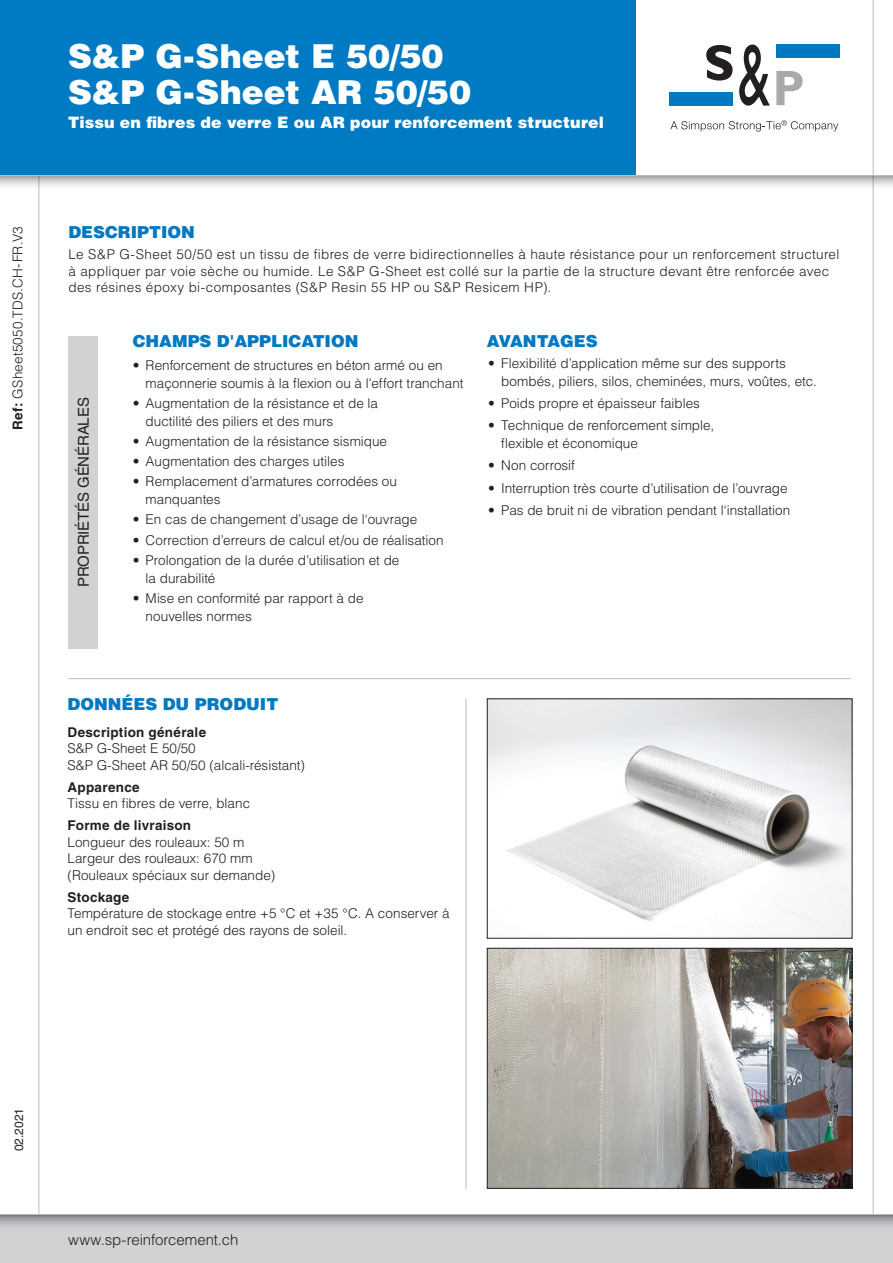
<style>
.page{position:relative;width:893px;height:1263px;background:#fff}
.page>*{position:absolute;margin:0;border:0;box-sizing:border-box;transform-origin:0 0}
.t1{font:900 33px/35.1px "Helvetica LT Std";letter-spacing:.005em;color:#fff}
.t2{font:900 16.5px "Helvetica LT Std";color:#0079c2}
.t3{font:900 15.75px "Helvetica LT Std";letter-spacing:.01em;color:#fff}
.t4{font:300 15px "Helvetica LT Std";letter-spacing:-.005em;color:#231f20}
.t5{font:15px "Helvetica LT Std";letter-spacing:-.01em;color:#231f20}
.t6{font:300 13.5px/18px "Helvetica LT Std";color:#231f20}
.t7{font:300 13.5px/16.5px "Helvetica LT Std";letter-spacing:.025em;color:#231f20}
.t8{font:700 13.5px "Helvetica LT Std";letter-spacing:.02em;color:#231f20}
.t9{font:300 13.5px "Helvetica LT Std";letter-spacing:.02em;color:#231f20}
.t10{font:12px "Helvetica LT Std";color:#231f20}
.s1{font-weight:700}
</style>
<div class="page">
<hr style="left:39px;top:0;width:1px;height:1263px;background:#bcbdc0">
<hr style="left:873px;top:0;width:1px;height:1239px;background:#bcbdc0">
<div style="left:0;top:0;width:636px;height:175px;background:#007ac2"></div>
<svg style="left:0;top:176px;width:893px;height:14px"></svg>
<hr style="left:0;top:175px;width:893px;height:1px;background:#bcbdc0">
<div style="left:0;top:1214px;width:893px;height:49px;background:#d1d2d4"></div>
<svg style="left:0;top:1215px;width:893px;height:11px"></svg>
<hr style="left:0;top:1214px;width:893px;height:1px;background:#bcbdc0">
<div style="left:669px;top:92px;width:64px;height:13px;background:#0079c2"></div>
<div style="left:776px;top:44px;width:63px;height:14px;background:#0079c2"></div>
<svg style="left:706px;top:45px;width:27px;height:36px"></svg>
<svg style="left:739px;top:44px;width:31px;height:62px"></svg>
<svg style="left:776px;top:71px;width:27px;height:34px"></svg>
<svg style="left:670px;top:120px;width:168px;height:12px"></svg>
<div style="left:68px;top:336px;width:30px;height:312px;background:#d1d2d4"></div>
<img style="left:489px;top:700px;width:361px;height:236px">
<div style="left:487px;top:698px;width:365px;height:240px;border:1px solid #231f20"></div>
<img style="left:489px;top:950px;width:361px;height:237px">
<div style="left:487px;top:948px;width:365px;height:241px;border:1px solid #231f20"></div>
<hr style="left:68px;top:678px;width:783px;height:1px;background:#bcbdc0">
<hr style="left:466px;top:698px;width:1px;height:491px;background:#bcbdc0">
<p class="t9" style="left:9px;top:430px;width:205px;rotate:-90deg"><span class="s1">Ref:</span> GSheet5050.TDS.CH-FR.V3</p>
<h1 class="t1" style="left:68px;top:38px;width:405px">S&amp;P G-Sheet E 50/50<br>S&amp;P G-Sheet AR 50/50</h1>
<p class="t3" style="left:68px;top:112px;width:538px">Tissu en fibres de verre E ou AR pour renforcement structurel</p>
<p class="t2" style="left:68px;top:222px;width:128px">DESCRIPTION</p>
<p class="t7" style="left:68px;top:246px;width:772px">Le S&amp;P G-Sheet 50/50 est un tissu de fibres de verre bidirectionnelles à haute résistance pour un renforcement structurel à appliquer par voie sèche ou humide. Le S&amp;P G-Sheet est collé sur la partie de la structure devant être renforcée avec des résines époxy bi-composantes (S&amp;P Resin 55 HP ou S&amp;P Resicem HP).</p>
<p class="t5" style="left:75px;top:587px;width:191px;rotate:-90deg">PROPRIÉTÉS GÉNÉRALES</p>
<p class="t2" style="left:133px;top:331px;width:227px">CHAMPS D'APPLICATION</p>
<p class="t6" style="left:146px;top:356px;width:319px;text-indent:-13px">• Renforcement de structures en béton armé ou en maçonnerie soumis à la flexion ou à l'effort tranchant</p>
<p class="t6" style="left:146px;top:394px;width:234px;text-indent:-13px">• Augmentation de la résistance et de la ductilité des piliers et des murs</p>
<p class="t6" style="left:133px;top:432px;width:256px">• Augmentation de la résistance sismique</p>
<p class="t6" style="left:133px;top:452px;width:213px">• Augmentation des charges utiles</p>
<p class="t6" style="left:146px;top:472px;width:253px;text-indent:-13px">• Remplacement d’armatures corrodées ou manquantes</p>
<p class="t6" style="left:133px;top:510px;width:286px">• En cas de changement d’usage de l‘ouvrage</p>
<p class="t6" style="left:133px;top:531px;width:313px">• Correction d’erreurs de calcul et/ou de réalisation</p>
<p class="t6" style="left:146px;top:551px;width:255px;text-indent:-13px">• Prolongation de la durée d’utilisation et de la durabilité</p>
<p class="t6" style="left:146px;top:589px;width:219px;text-indent:-13px">• Mise en conformité par rapport à de nouvelles normes</p>
<p class="t2" style="left:487px;top:331px;width:112px">AVANTAGES</p>
<p class="t6" style="left:501px;top:354px;width:317px;text-indent:-13px">• Flexibilité d’application même sur des supports bombés, piliers, silos, cheminées, murs, voûtes, etc.</p>
<p class="t6" style="left:488px;top:394px;width:213px">• Poids propre et épaisseur faibles</p>
<p class="t6" style="left:501px;top:416px;width:215px;text-indent:-13px">• Technique de renforcement simple, flexible et économique</p>
<p class="t6" style="left:488px;top:456px;width:88px">• Non corrosif</p>
<p class="t6" style="left:488px;top:479px;width:301px">• Interruption très courte d’utilisation de l’ouvrage</p>
<p class="t6" style="left:488px;top:501px;width:304px">• Pas de bruit ni de vibration pendant l‘installation</p>
<p class="t2" style="left:68px;top:694px;width:212px">DONNÉES DU PRODUIT</p>
<p class="t8" style="left:68px;top:724px;width:140px">Description générale</p>
<p class="t6" style="left:68px;top:740px;width:239px;line-height:16.5px">S&amp;P G-Sheet E 50/50<br>S&amp;P G-Sheet AR 50/50 (alcali-résistant)</p>
<p class="t8" style="left:68px;top:779px;width:74px">Apparence</p>
<p class="t6" style="left:68px;top:794px;width:184px">Tissu en fibres de verre, blanc</p>
<p class="t8" style="left:68px;top:817px;width:125px">Forme de livraison</p>
<p class="t6" style="left:68px;top:834px;width:209px;line-height:16.5px">Longueur des rouleaux: 50 m<br>Largeur des rouleaux: 670 mm (Rouleaux spéciaux sur demande)</p>
<p class="t8" style="left:68px;top:889px;width:63px">Stockage</p>
<p class="t6" style="left:68px;top:905px;width:384px;line-height:16.5px">Température de stockage entre +5 °C et +35 °C. A conserver à un endroit sec et protégé des rayons de soleil.</p>
<p class="t10" style="left:12px;top:1151px;width:45px;rotate:-90deg">02.2021</p>
<p class="t4" style="left:68px;top:1230px;width:172px">www.sp-reinforcement.ch</p>
</div>
